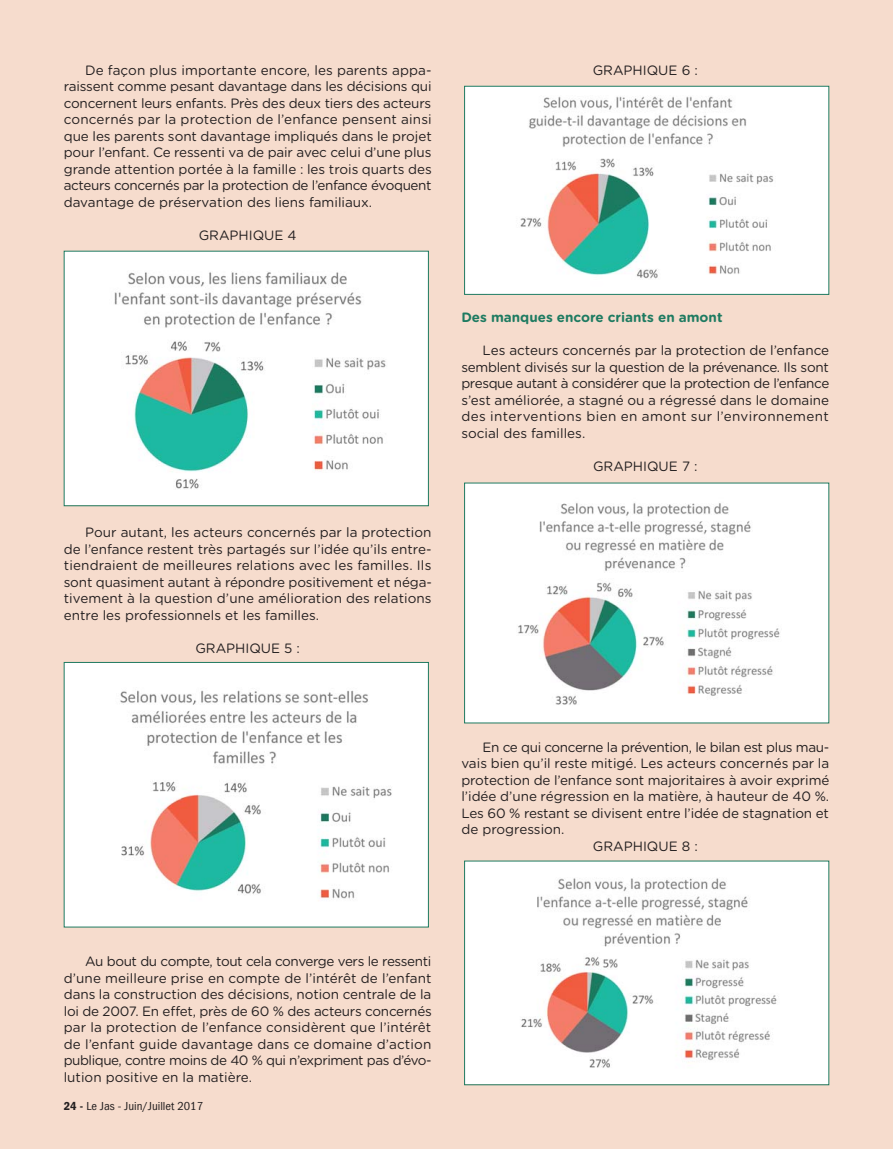
<style>
.page{position:relative;width:893px;height:1149px;background:#fff}
.page>*{position:absolute;margin:0;border:0;box-sizing:border-box;transform-origin:0 0}
.t1{font:13.5px/16.5px "Gotham Rounded";color:#231f20;text-align:justify}
.t2{font:13.5px "Gotham Rounded";letter-spacing:-.03em;color:#231f20}
.t3{font:700 13.5px "Gotham Rounded";color:#1e7b61}
.t4{font:condensed 12px "Franklin Gothic";color:#231f20;scale:1.05 1}
.s1{font-weight:600}
</style>
<div class="page">
<div style="left:0;top:0;width:893px;height:1148px;background:#f6dccd"></div>
<div style="left:65px;top:251px;width:363px;height:254px;background:#fff"></div>
<img style="left:114px;top:271px;width:272px;height:218px">
<div style="left:64px;top:251px;width:365px;height:255px;border:1px solid #1e7b61"></div>
<div style="left:465px;top:87px;width:363px;height:207px;background:#fff"></div>
<img style="left:520px;top:96px;width:254px;height:183px">
<div style="left:464px;top:86px;width:365px;height:209px;border:1px solid #1e7b61"></div>
<div style="left:465px;top:483px;width:363px;height:239px;background:#fff"></div>
<img style="left:518px;top:503px;width:262px;height:202px">
<div style="left:465px;top:861px;width:363px;height:223px;background:#fff"></div>
<img style="left:521px;top:878px;width:256px;height:190px">
<div style="left:65px;top:662px;width:363px;height:264px;background:#fff"></div>
<img style="left:120px;top:690px;width:272px;height:210px">
<div style="left:64px;top:662px;width:365px;height:265px;border:1px solid #1e7b61"></div>
<p class="t1" style="left:64px;top:62px;width:370px;text-indent:21px">De façon plus importante encore, les parents appa&shy;raissent comme pesant davantage dans les décisions qui concernent leurs enfants. Près des deux tiers des acteurs concernés par la protection de l’enfance pensent ainsi que les parents sont davantage impliqués dans le projet pour l’enfant. Ce ressenti va de pair avec celui d’une plus grande attention portée à la famille : les trois quarts des acteurs concernés par la protection de l’enfance évoquent davantage de préservation des liens familiaux.</p>
<p class="t1" style="left:199px;top:227px;width:100px">GRAPHIQUE 4</p>
<p class="t1" style="left:64px;top:524px;width:370px;text-indent:21px">Pour autant, les acteurs concernés par la protection de l’enfance restent très partagés sur l’idée qu’ils entre&shy;tiendraient de meilleures relations avec les familles. Ils sont quasiment autant à répondre positivement et néga&shy;tivement à la question d’une amélioration des relations entre les professionnels et les familles.</p>
<p class="t1" style="left:195px;top:640px;width:106px">GRAPHIQUE 5 :</p>
<p class="t1" style="left:593px;top:62px;width:107px">GRAPHIQUE 6 :</p>
<p class="t3" style="left:461px;top:312px;width:263px">Des manques encore criants en amont</p>
<p class="t1" style="left:461px;top:343px;width:369px;text-indent:21px">Les acteurs concernés par la protection de l’enfance semblent divisés sur la question de la prévenance. Ils sont presque autant à considérer que la protection de l’enfance s’est améliorée, a stagné ou a régressé dans le domaine des interventions bien en amont sur l’environnement social des familles.</p>
<p class="t1" style="left:593px;top:458px;width:106px">GRAPHIQUE 7 :</p>
<p class="t2" style="left:483px;top:741px;width:348px">En ce qui concerne la prévention, le bilan est plus mau-</p>
<p class="t1" style="left:461px;top:755px;width:369px">vais bien qu’il reste mitigé. Les acteurs concernés par la</p>
<p class="t1" style="left:461px;top:772px;width:370px">protection de l’enfance sont majoritaires à avoir exprimé</p>
<p class="t1" style="left:461px;top:788px;width:369px">l’idée d’une régression en la matière, à hauteur de 40 %.</p>
<p class="t1" style="left:461px;top:805px;width:369px">Les 60 % restant se divisent entre l’idée de stagnation et</p>
<p class="t1" style="left:461px;top:821px;width:105px">de progression.</p>
<p class="t1" style="left:593px;top:838px;width:106px">GRAPHIQUE 8 :</p>
<p class="t1" style="left:64px;top:953px;width:370px;text-indent:21px">Au bout du compte, tout cela converge vers le ressenti d’une meilleure prise en compte de l’intérêt de l’enfant dans la construction des décisions, notion centrale de la loi de 2007. En effet, près de 60 % des acteurs concernés par la protection de l’enfance considèrent que l’intérêt de l’enfant guide davantage dans ce domaine d’action publique, contre moins de 40 % qui n’expriment pas d’évo&shy;lution positive en la matière.</p>
<p class="t4" style="left:64px;top:1098px;width:134px"><span class="s1">24 -</span> Le Jas - Juin/Juillet 2017</p>
</div>
